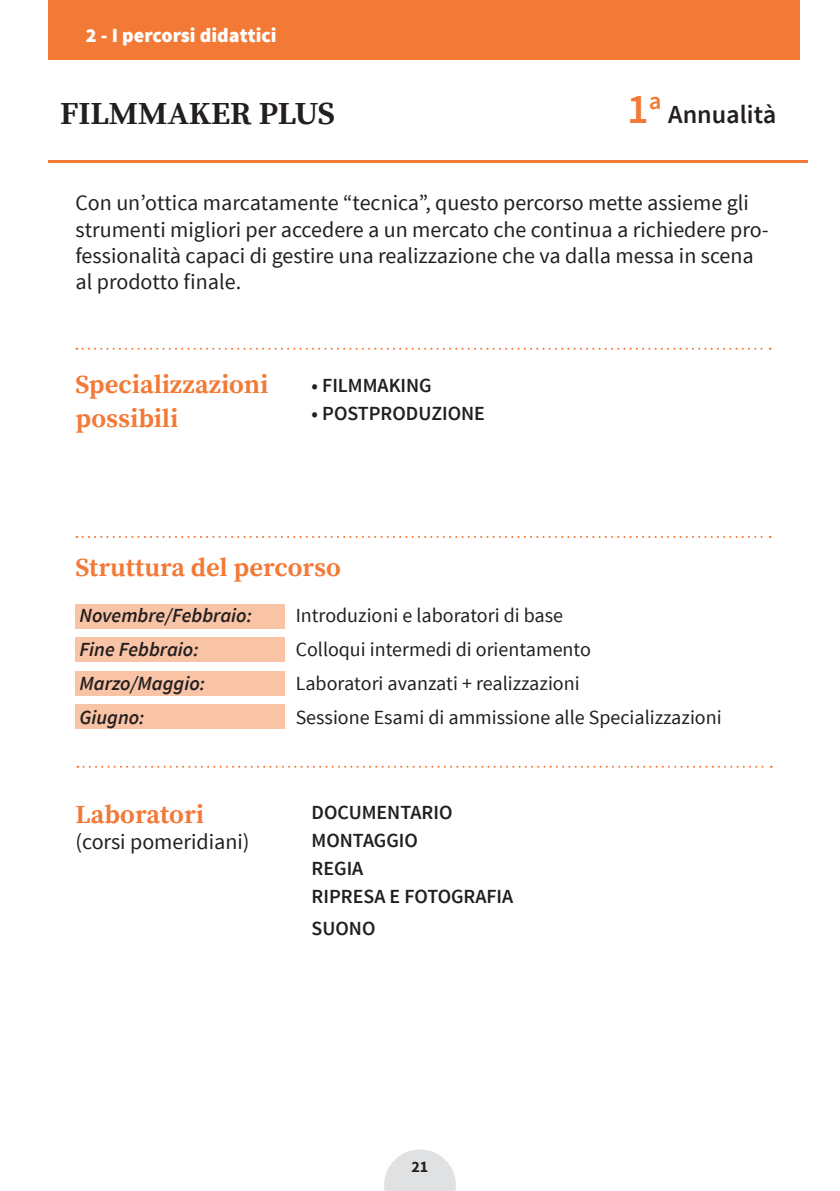
<style>
.page{position:relative;width:840px;height:1191px;background:#fff}
.page>*{position:absolute;margin:0;border:0;box-sizing:border-box;transform-origin:0 0}
.t1{font:600 42px "Source Sans Pro";color:#f37936}
.t2{font:700 32px "Source Serif Pro";letter-spacing:-.01em;color:#231f20}
.t3{font:700 26px "Source Serif Pro";color:#f37936}
.t4{font:600 26px "Source Sans Pro";color:#231f20}
.t5{font:22px/26.4px "Source Sans Pro";color:#231f20}
.t6{font:20px "Source Sans Pro";color:#231f20}
.t7{font:600 20px "Source Sans Pro";color:#231f20}
.t8{font:italic 600 20px "Source Sans Pro";color:#231f20}
.t9{font:900 20px "Source Sans Pro";color:#fff}
.t10{font:700 16px "Source Sans Pro";color:#231f20}
</style>
<div class="page">
<div style="left:75px;top:604px;width:210px;height:25px;background:#f9c3a5"></div>
<div style="left:75px;top:670px;width:210px;height:25px;background:#f9c3a5"></div>
<div style="left:75px;top:637px;width:210px;height:25px;background:#f9c3a5"></div>
<div style="left:75px;top:704px;width:210px;height:25px;background:#f9c3a5"></div>
<hr style="left:48px;top:160px;width:759px;height:3px;background:#f37936">
<div style="left:48px;top:0;width:751px;height:59px;background:#f37936"></div>
<svg style="left:77px;top:765px;width:694px;height:2px"></svg>
<svg style="left:76px;top:536px;width:694px;height:2px"></svg>
<svg style="left:76px;top:348px;width:694px;height:2px"></svg>
<svg style="left:384px;top:1149px;width:71px;height:42px"></svg>
<p class="t9" style="left:86px;top:22px;width:192px">2 - I percorsi didattici</p>
<p class="t2" style="left:60px;top:94px;width:276px">FILMMAKER PLUS</p>
<p class="t1" style="left:627px;top:83px;width:36px">1<sup>a</sup></p>
<p class="t4" style="left:667px;top:98px;width:110px">Annualità</p>
<p class="t5" style="left:75px;top:190px;width:694px">Con un’ottica marcatamente “tecnica”, questo percorso mette assieme gli strumenti migliori per accedere a un mercato che continua a richiedere pro&shy;fessionalità capaci di gestire una realizzazione che va dalla messa in scena al prodotto finale.</p>
<p class="t3" style="left:75px;top:369px;width:194px">Specializzazioni</p>
<p class="t3" style="left:75px;top:403px;width:104px">possibili</p>
<p class="t7" style="left:311px;top:373px;width:122px">• FILMMAKING</p>
<p class="t7" style="left:311px;top:401px;width:175px">• POSTPRODUZIONE</p>
<p class="t3" style="left:75px;top:552px;width:267px">Struttura del percorso</p>
<p class="t8" style="left:79px;top:603px;width:174px">Novembre/Febbraio:</p>
<p class="t6" style="left:295px;top:603px;width:269px">Introduzioni e laboratori di base</p>
<p class="t8" style="left:79px;top:637px;width:121px">Fine Febbraio:</p>
<p class="t6" style="left:295px;top:637px;width:296px">Colloqui intermedi di orientamento</p>
<p class="t8" style="left:79px;top:671px;width:127px">Marzo/Maggio:</p>
<p class="t6" style="left:295px;top:671px;width:285px">Laboratori avanzati + realizzazioni</p>
<p class="t8" style="left:79px;top:705px;width:67px">Giugno:</p>
<p class="t6" style="left:295px;top:705px;width:427px">Sessione Esami di ammissione alle Specializzazioni</p>
<p class="t3" style="left:75px;top:799px;width:130px">Laboratori</p>
<p class="t5" style="left:75px;top:829px;width:175px">(corsi pomeridiani)</p>
<p class="t7" style="left:311px;top:799px;width:142px">DOCUMENTARIO</p>
<p class="t7" style="left:311px;top:827px;width:108px">MONTAGGIO</p>
<p class="t7" style="left:311px;top:855px;width:53px">REGIA</p>
<p class="t7" style="left:311px;top:883px;width:203px">RIPRESA E FOTOGRAFIA</p>
<p class="t7" style="left:311px;top:915px;width:65px">SUONO</p>
<p class="t10" style="left:411px;top:1156px;width:18px">21</p>
</div>
